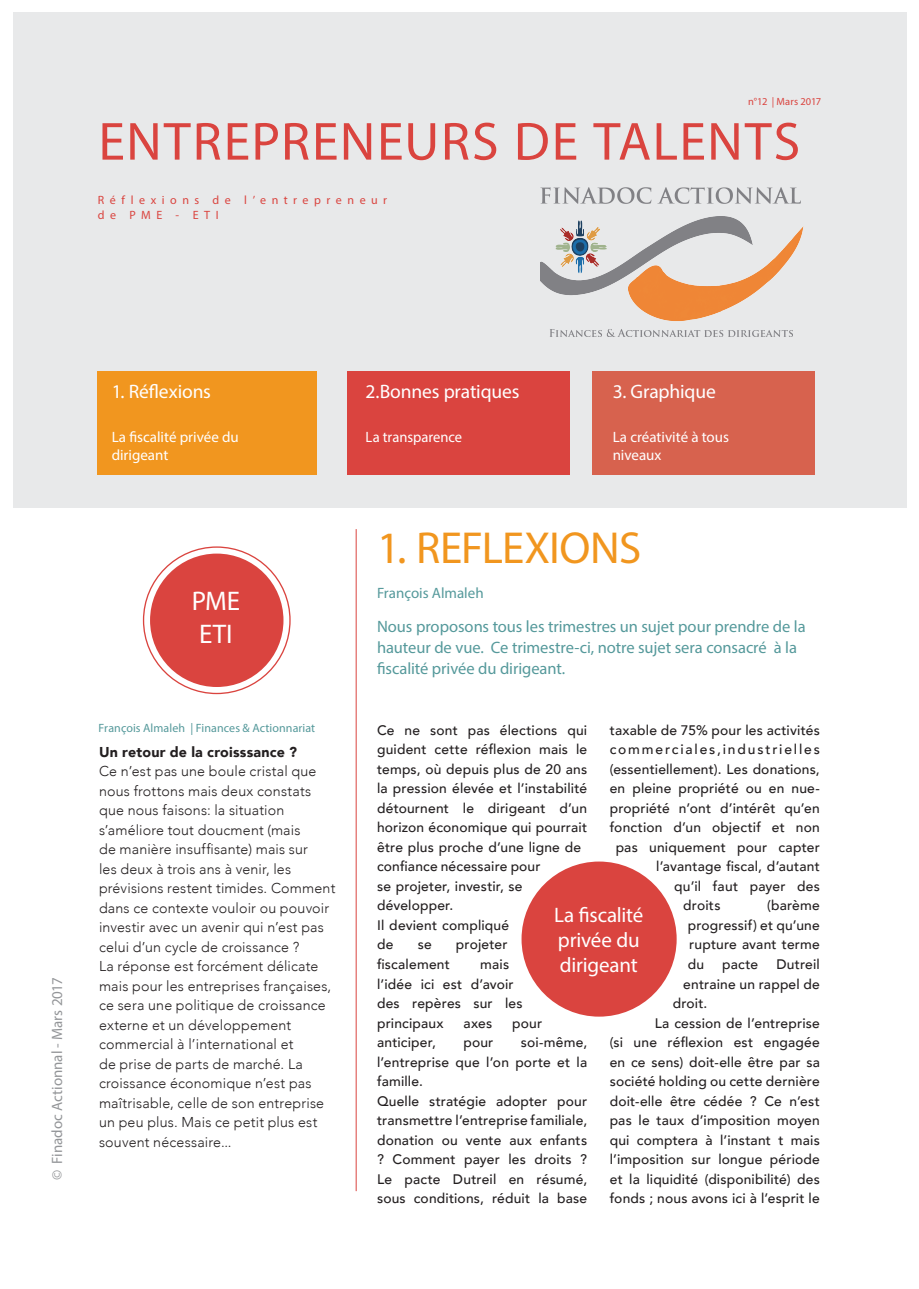
<style>
.page{position:relative;width:919px;height:1289px;background:#fff}
.page>*{position:absolute;margin:0;border:0;box-sizing:border-box;transform-origin:0 0}
.t1{font:54px "Myriad Pro";letter-spacing:.03em;color:#da443f}
.t2{font:45px "Myriad Pro";letter-spacing:-.015em;color:#f1961f}
.t3{font:27px/32.4px "Myriad Pro";letter-spacing:-.005em;color:#fff}
.t4{font:21px/25.2px "Myriad Pro";letter-spacing:-.01em;color:#fff}
.t5{font:19.5px "Myriad Pro";letter-spacing:-.005em;color:#fff}
.t6{font:16.5px/21px "Myriad Pro";letter-spacing:-.005em;color:#55999b}
.t7{font:15px/18px "Myriad Pro";color:#fff}
.Fotolia_W{font:15px "Myriad Pro";color:#939598}
.t8{font:15px "Myriad Pro";color:#55999b}
.Body_Text{font:300 14.25px/19.5px "Avenir";letter-spacing:.01em;color:#231f20}
.Body_Text-2{font:900 14.25px "Avenir";letter-spacing:.015em;color:#231f20}
.t9{font:500 13.8px/19.5px "Avenir";letter-spacing:.015em;color:#231f20;text-align:justify}
.t10{font:500 13.8px "Avenir";letter-spacing:.135em;color:#231f20}
.t11{font:12px "Myriad Pro";letter-spacing:.005em;color:#55999b}
.t12{font:12px/14.4px "Myriad Pro";letter-spacing:.46em;color:#da443f}
.t13{font:10.5px "Myriad Pro";color:#da443f}
</style>
<div class="page">
<div style="left:13px;top:13px;width:893px;height:495px;background:#e8e9ea"></div>
<div style="left:150px;top:553px;width:133px;height:134px;background:#da443f;border-radius:50%"></div>
<div style="left:521px;top:861px;width:155px;height:155px;background:#da443f;border-radius:50%"></div>
<div style="left:592px;top:371px;width:222px;height:103px;background:#d7624e"></div>
<img style="left:540px;top:187px;width:263px;height:150px">
<div style="left:98px;top:371px;width:219px;height:103px;background:#f1961f"></div>
<div style="left:347px;top:371px;width:222px;height:103px;background:#da443f"></div>
<hr style="left:356px;top:529px;width:1px;height:662px;background:#da443f">
<p class="t13" style="left:748px;top:95px;width:74px">n°12 | Mars 2017</p>
<p class="t1" style="left:98px;top:108px;width:703px">ENTREPRENEURS DE TALENTS</p>
<p class="t12" style="left:98px;top:193px;width:291px">Réflexions de l’entrepreneur de PME - ETI</p>
<p class="Fotolia_W" style="left:48px;top:1180px;width:204px;rotate:-90deg">© Finadoc Actionnal - Mars 2017</p>
<p class="t5" style="left:112px;top:379px;width:101px">1. Réflexions</p>
<p class="t7" style="left:112px;top:428px;width:129px">La fiscalité privée du dirigeant</p>
<p class="t3" style="left:192px;top:584px;width:50px">PME<br>ETI</p>
<p class="t11" style="left:99px;top:721px;width:218px">François Almaleh | Finances &amp; Actionnariat</p>
<p class="Body_Text-2" style="left:99px;top:739px;width:200px">Un retour de la croisssance ?</p>
<p class="Body_Text" style="left:99px;top:761px;width:238px">Ce n’est pas une boule cristal que nous frottons mais deux constats que nous faisons: la situation s’améliore tout doucment (mais<br>de manière insuffisante) mais sur<br>les deux à trois ans à venir, les prévisions restent timides. Comment dans ce contexte vouloir ou pouvoir investir avec un avenir qui n’est pas celui d’un cycle de croissance ?</p>
<p class="Body_Text" style="left:99px;top:956px;width:234px">La réponse est forcément délicate mais pour les entreprises françaises, ce sera une politique de croissance externe et un développement commercial à l’international et<br>de prise de parts de marché. La croissance économique n’est pas maîtrisable, celle de son entreprise un peu plus. Mais ce petit plus est souvent nécessaire...</p>
<p class="t5" style="left:365px;top:379px;width:155px">2.Bonnes pratiques</p>
<p class="t7" style="left:365px;top:428px;width:98px">La transparence</p>
<p class="t5" style="left:612px;top:379px;width:105px">3. Graphique</p>
<p class="t7" style="left:612px;top:428px;width:118px">La créativité à tous niveaux</p>
<p class="t2" style="left:377px;top:520px;width:266px">1. REFLEXIONS</p>
<p class="t8" style="left:377px;top:583px;width:108px">François Almaleh</p>
<p class="t6" style="left:377px;top:615px;width:430px">Nous proposons tous les trimestres un sujet pour prendre de la hauteur de vue. Ce trimestre-ci, notre sujet sera consacré à la fiscalité privée du dirigeant.</p>
<p class="t9" style="left:609px;top:719px;width:211px">taxable de 75% pour les activités</p>
<p class="t10" style="left:609px;top:737px;width:211px">commerciales,industrielles</p>
<p class="t9" style="left:609px;top:758px;width:211px">(essentiellement). Les donations,</p>
<p class="t9" style="left:609px;top:778px;width:211px">en pleine propriété ou en nue-</p>
<p class="t9" style="left:609px;top:797px;width:211px">propriété n’ont d’intérêt qu’en</p>
<p class="t9" style="left:609px;top:817px;width:211px">fonction d’un objectif et non</p>
<p class="t9" style="left:615px;top:836px;width:206px">pas uniquement pour capter</p>
<p class="t9" style="left:656px;top:856px;width:165px">l’avantage fiscal, d’autant</p>
<p class="t9" style="left:674px;top:875px;width:147px">qu’il faut payer des</p>
<p class="t9" style="left:683px;top:895px;width:39px">droits</p>
<p class="t9" style="left:377px;top:719px;width:212px;text-align:left">Ce ne sont pas élections qui guident cette réflexion mais le temps, où depuis plus de 20 ans la pression élevée et l’instabilité détournent le dirigeant d’un horizon économique qui pourrait être plus proche d’une ligne de confiance nécessaire pour<br>se projeter, investir, se développer.</p>
<p class="t9" style="left:377px;top:914px;width:133px">Il devient compliqué de</p>
<p class="t9" style="left:687px;top:895px;width:133px;text-indent:79px">(barème progressif) et qu’une rupture avant terme du</p>
<p class="t4" style="left:554px;top:901px;width:91px">La fiscalité privée du dirigeant</p>
<p class="t9" style="left:417px;top:934px;width:15px">se</p>
<p class="t9" style="left:456px;top:934px;width:53px">projeter</p>
<p class="t9" style="left:377px;top:953px;width:74px">fiscalement</p>
<p class="t9" style="left:722px;top:953px;width:38px">pacte</p>
<p class="t9" style="left:776px;top:953px;width:45px">Dutreil</p>
<p class="t9" style="left:683px;top:973px;width:138px">entraine un rappel de</p>
<p class="t9" style="left:672px;top:992px;width:36px">droit.</p>
<p class="t9" style="left:609px;top:1012px;width:211px;text-indent:45px">La cession de l’entreprise (si une réflexion est engagée en ce sens) doit-elle être par sa société holding ou cette dernière doit-elle être cédée ? Ce n’est pas le taux d’imposition moyen qui comptera à l’instant t mais l’imposition sur longue période et la liquidité (disponibilité) des fonds ; nous avons ici à l’esprit le</p>
<p class="t9" style="left:377px;top:953px;width:147px;text-align:left;text-indent:103px">mais l’idée ici est d’avoir des repères sur les principaux</p>
<p class="t9" style="left:463px;top:1012px;width:30px">axes</p>
<p class="t9" style="left:512px;top:1012px;width:31px">pour</p>
<p class="t9" style="left:377px;top:1031px;width:212px;text-indent:144px">soi-même, l’entreprise que l’on porte et la famille.</p>
<p class="t9" style="left:377px;top:1090px;width:212px">Quelle stratégie adopter pour transmettre l’entreprise familiale, donation ou vente aux enfants ? Comment payer les droits ?<br>Le pacte Dutreil en résumé, sous conditions, réduit la base</p>
<p class="t9" style="left:377px;top:1031px;width:60px">anticiper,</p>
<p class="t9" style="left:463px;top:1031px;width:31px">pour</p>
</div>
